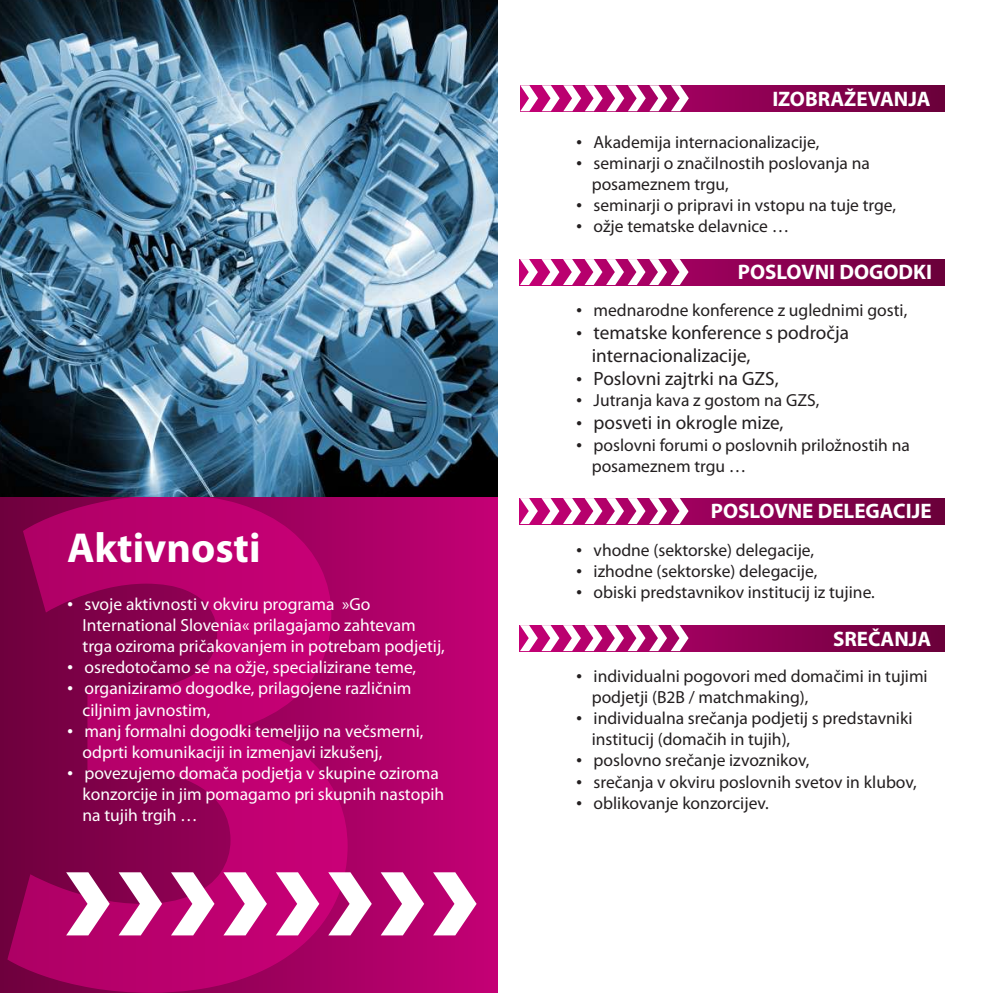
<style>
.page{position:relative;width:993px;height:993px;background:#fff}
.page>*{position:absolute;margin:0;border:0;box-sizing:border-box;transform-origin:0 0}
.t1{font:700 42px "Myriad Pro";color:#fff}
.t2{font:700 21px "Myriad Pro";color:#fff}
.t3{font:19.25px "Myriad Pro";color:#231f20}
.t4{font:17.5px/21px "Myriad Pro";color:#231f20}
.t5{font:17.5px "Myriad Pro";color:#fff}
.t6{font:17.5px "Mongolian Baiti";color:#231f20}
.s1{font-family:"Mongolian Baiti"}
.s2{font-family:"Mongolian Baiti";font-size:17.5px}
</style>
<div class="page">
<svg style="left:688px;top:625px;width:255px;height:26px;background:#84004c"></svg>
<svg style="left:520px;top:625px;width:168px;height:26px"></svg>
<svg style="left:688px;top:259px;width:255px;height:26px;background:#84004c"></svg>
<svg style="left:520px;top:259px;width:168px;height:26px"></svg>
<svg style="left:688px;top:498px;width:255px;height:26px;background:#84004c"></svg>
<svg style="left:520px;top:498px;width:168px;height:26px"></svg>
<svg style="left:688px;top:85px;width:255px;height:26px;background:#84004c"></svg>
<svg style="left:0;top:496px;width:497px;height:496px;background:#b2006a"></svg>
<svg style="left:520px;top:85px;width:168px;height:26px"></svg>
<svg style="left:7px;top:496px;width:340px;height:496px;background:#a3005f"></svg>
<svg style="left:66px;top:872px;width:44px;height:63px"></svg>
<svg style="left:118px;top:872px;width:44px;height:63px"></svg>
<svg style="left:171px;top:872px;width:43px;height:63px"></svg>
<svg style="left:223px;top:872px;width:44px;height:63px"></svg>
<svg style="left:276px;top:872px;width:43px;height:63px"></svg>
<svg style="left:328px;top:872px;width:43px;height:63px"></svg>
<svg style="left:380px;top:872px;width:44px;height:63px"></svg>
<svg style="left:433px;top:872px;width:43px;height:63px"></svg>
<img style="left:0;top:0;width:497px;height:496px">
<h1 class="t1" style="left:67px;top:530px;width:195px">Aktivnosti</h1>
<p class="t5" style="left:67px;top:597px;width:305px"><span class="s1">·</span> svoje aktivnosti v okviru programa »Go</p>
<p class="t5" style="left:83px;top:618px;width:335px">International Slovenia« prilagajamo zahtevam</p>
<p class="t5" style="left:83px;top:639px;width:363px">trga oziroma pričakovanjem in potrebam podjetij,</p>
<p class="t5" style="left:67px;top:660px;width:350px"><span class="s1">·</span> osredotočamo se na ožje, specializirane teme,</p>
<p class="t5" style="left:67px;top:681px;width:345px"><span class="s1">·</span> organiziramo dogodke, prilagojene različnim</p>
<p class="t5" style="left:83px;top:702px;width:129px">ciljnim javnostim,</p>
<p class="t5" style="left:67px;top:723px;width:357px"><span class="s1">·</span> manj formalni dogodki temeljijo na večsmerni,</p>
<p class="t5" style="left:82px;top:744px;width:301px">odprti komunikaciji in izmenjavi izkušenj,</p>
<p class="t5" style="left:67px;top:765px;width:373px"><span class="s1">·</span> povezujemo domača podjetja v skupine oziroma</p>
<p class="t5" style="left:82px;top:786px;width:363px">konzorcije in jim pomagamo pri skupnih nastopih</p>
<p class="t5" style="left:82px;top:807px;width:117px">na tujih trgih …</p>
<p class="t2" style="left:772px;top:91px;width:160px">IZOBRAŽEVANJA</p>
<p class="t4" style="left:593px;top:133px;width:227px">Akademija internacionalizacije,</p>
<p class="t6" style="left:576px;top:133px;width:8px">·</p>
<p class="t4" style="left:576px;top:154px;width:295px"><span class="s1">·</span> seminarji o značilnostih poslovanja na</p>
<p class="t4" style="left:591px;top:175px;width:138px">posameznem trgu,</p>
<p class="t4" style="left:576px;top:196px;width:321px"><span class="s1">·</span> seminarji o pripravi in vstopu na tuje trge,</p>
<p class="t4" style="left:576px;top:217px;width:214px"><span class="s1">·</span> ožje tematske delavnice …</p>
<p class="t2" style="left:737px;top:263px;width:196px">POSLOVNI DOGODKI</p>
<p class="t4" style="left:576px;top:301px;width:332px"><span class="s1">·</span> mednarodne konference z uglednimi gosti,</p>
<p class="t3" style="left:576px;top:324px;width:274px"><span class="s2">·</span> tematske konference s področja</p>
<p class="t3" style="left:591px;top:347px;width:160px">internacionalizacije,</p>
<p class="t3" style="left:576px;top:370px;width:204px"><span class="s2">·</span> Poslovni zajtrki na GZS,</p>
<p class="t4" style="left:576px;top:391px;width:244px"><span class="s1">·</span> Jutranja kava z gostom na GZS,</p>
<p class="t3" style="left:576px;top:414px;width:209px"><span class="s2">·</span> posveti in okrogle mize,</p>
<p class="t4" style="left:591px;top:435px;width:319px;text-indent:-15px"><span class="s1">·</span> poslovni forumi o poslovnih priložnostih na posameznem trgu …</p>
<p class="t2" style="left:710px;top:502px;width:222px">POSLOVNE DELEGACIJE</p>
<p class="t4" style="left:576px;top:541px;width:300px"><span class="s1">·</span> vhodne (sektorske) delegacije,<br><span class="s1">·</span> izhodne (sektorske) delegacije,<br><span class="s1">·</span> obiski predstavnikov institucij iz tujine.</p>
<p class="t2" style="left:832px;top:629px;width:100px">SREČANJA</p>
<p class="t4" style="left:576px;top:667px;width:353px"><span class="s1">·</span> individualni pogovori med domačimi in tujimi</p>
<p class="t4" style="left:591px;top:688px;width:218px">podjetji (B2B / matchmaking),</p>
<p class="t4" style="left:576px;top:709px;width:338px"><span class="s1">·</span> individualna srečanja podjetij s predstavniki</p>
<p class="t4" style="left:591px;top:730px;width:200px">institucij (domačih in tujih),</p>
<p class="t4" style="left:576px;top:751px;width:234px"><span class="s1">·</span> poslovno srečanje izvoznikov,</p>
<p class="t4" style="left:576px;top:772px;width:342px"><span class="s1">·</span> srečanja v okviru poslovnih svetov in klubov,</p>
<p class="t4" style="left:576px;top:793px;width:194px"><span class="s1">·</span> oblikovanje konzorcijev.</p>
</div>
